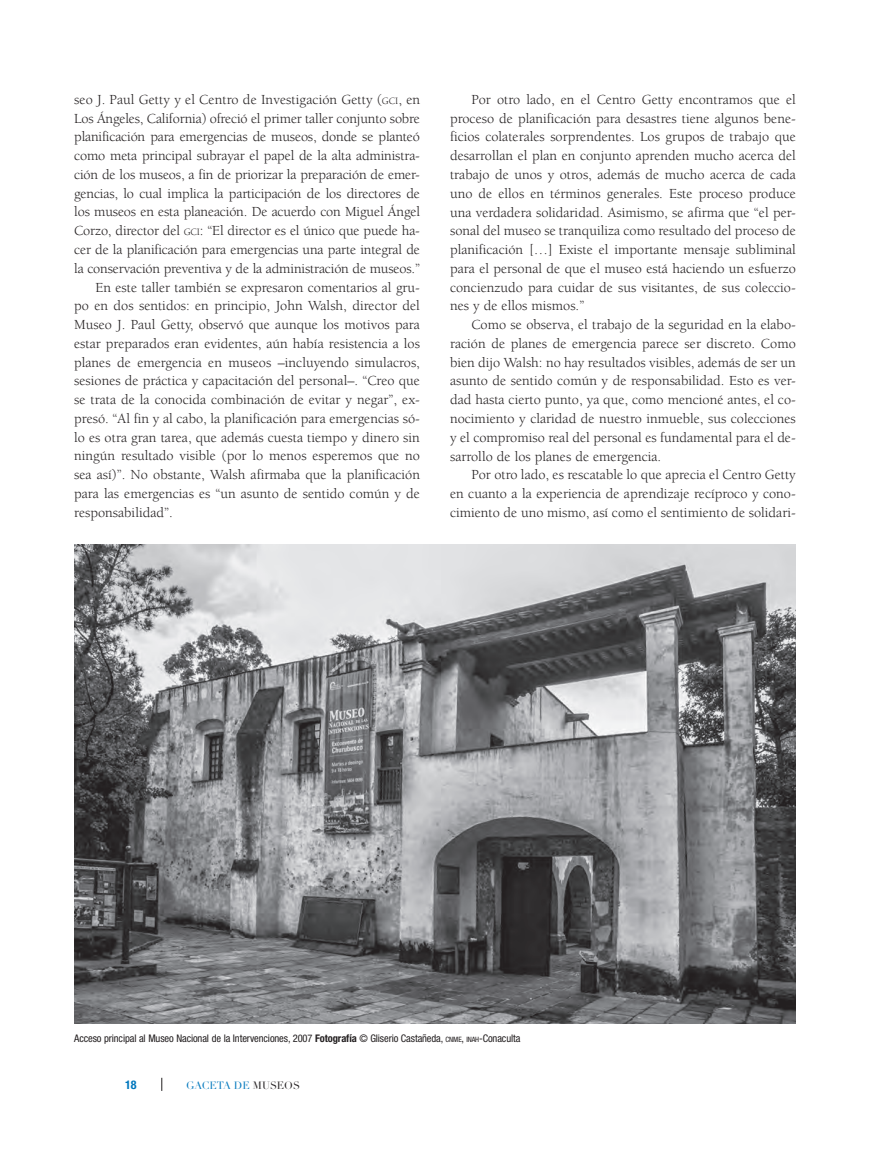
<style>
.page{position:relative;width:881px;height:1149px;background:#fff}
.page>*{position:absolute;margin:0;border:0;box-sizing:border-box;transform-origin:0 0}
.t1{font:14.25px/18.8px "Berkeley";color:#231f20;text-align:justify}
.t2{font:700 condensed 12px "Helvetica Neue";color:#0077bd}
.t3{font:condensed 10.5px "Helvetica Neue";letter-spacing:-.01em;color:#231f20}
.t4{font:10.5px "Didot LH";letter-spacing:-.005em;color:#0077bd}
.s1{font-size:10.05px}
.s2{font-weight:700}
.s3{font-size:7.35px}
.s4{font-style:inherit}
.s5{color:#231f20}
</style>
<div class="page">
<svg style="left:161px;top:1077px;width:1px;height:13px"></svg>
<img style="left:74px;top:544px;width:721px;height:479px">
<p class="t1" style="left:74px;top:90px;width:347px">seo J. Paul Getty y el Centro de Investigación Getty (<span class="s1">gci</span>, en</p>
<p class="t1" style="left:74px;top:109px;width:347px">Los Ángeles, California) ofreció el primer taller conjunto sobre</p>
<p class="t1" style="left:74px;top:128px;width:347px">planificación para emergencias de museos, donde se planteó</p>
<p class="t1" style="left:74px;top:147px;width:347px">como meta principal subrayar el papel de la alta administra-</p>
<p class="t1" style="left:74px;top:165px;width:347px">ción de los museos, a fin de priorizar la preparación de emer-</p>
<p class="t1" style="left:74px;top:184px;width:347px">gencias, lo cual implica la participación de los directores de</p>
<p class="t1" style="left:74px;top:203px;width:347px">los museos en esta planeación. De acuerdo con Miguel Ángel</p>
<p class="t1" style="left:74px;top:222px;width:347px">Corzo, director del <span class="s1">gci</span>: “El director es el único que puede ha-</p>
<p class="t1" style="left:74px;top:240px;width:347px">cer de la planificación para emergencias una parte integral de</p>
<p class="t1" style="left:74px;top:259px;width:347px">la conservación preventiva y de la administración de museos.”</p>
<p class="t1" style="left:95px;top:278px;width:326px">En este taller también se expresaron comentarios al gru-</p>
<p class="t1" style="left:74px;top:297px;width:347px">po en dos sentidos: en principio, John Walsh, director del</p>
<p class="t1" style="left:74px;top:315px;width:347px">Museo J. Paul Getty, observó que aunque los motivos para</p>
<p class="t1" style="left:74px;top:334px;width:347px">estar preparados eran evidentes, aún había resistencia a los</p>
<p class="t1" style="left:74px;top:353px;width:347px">planes de emergencia en museos –incluyendo simulacros,</p>
<p class="t1" style="left:74px;top:372px;width:347px">sesiones de práctica y capacitación del personal–. “Creo que</p>
<p class="t1" style="left:74px;top:390px;width:347px">se trata de la conocida combinación de evitar y negar”, ex-</p>
<p class="t1" style="left:74px;top:409px;width:347px">presó. “Al fin y al cabo, la planificación para emergencias só-</p>
<p class="t1" style="left:74px;top:428px;width:347px">lo es otra gran tarea, que además cuesta tiempo y dinero sin</p>
<p class="t1" style="left:74px;top:447px;width:347px">ningún resultado visible (por lo menos esperemos que no</p>
<p class="t1" style="left:74px;top:465px;width:347px">sea así)”. No obstante, Walsh afirmaba que la planificación</p>
<p class="t1" style="left:74px;top:484px;width:347px">para las emergencias es “un asunto de sentido común y de</p>
<p class="t1" style="left:74px;top:503px;width:100px">responsabilidad”.</p>
<p class="t1" style="left:450px;top:90px;width:347px;text-indent:21px">Por otro lado, en el Centro Getty encontramos que el proceso de planificación para desastres tiene algunos bene&shy;ficios colaterales sorprendentes. Los grupos de trabajo que desarrollan el plan en conjunto aprenden mucho acerca del trabajo de unos y otros, además de mucho acerca de cada uno de ellos en términos generales. Este proceso produce una verdadera solidaridad. Asimismo, se afirma que “el per&shy;sonal del museo se tranquiliza como resultado del proceso de planificación […] Existe el importante mensaje subliminal para el personal de que el museo está haciendo un esfuerzo concienzudo para cuidar de sus visitantes, de sus coleccio&shy;nes y de ellos mismos.”</p>
<p class="t1" style="left:450px;top:315px;width:347px;text-indent:21px">Como se observa, el trabajo de la seguridad en la elabo&shy;ración de planes de emergencia parece ser discreto. Como bien dijo Walsh: no hay resultados visibles, además de ser un asunto de sentido común y de responsabilidad. Esto es ver&shy;dad hasta cierto punto, ya que, como mencioné antes, el co&shy;nocimiento y claridad de nuestro inmueble, sus colecciones y el compromiso real del personal es fundamental para el de&shy;sarrollo de los planes de emergencia.</p>
<p class="t1" style="left:450px;top:465px;width:347px;text-indent:21px">Por otro lado, es rescatable lo que aprecia el Centro Getty en cuanto a la experiencia de aprendizaje recíproco y cono&shy;cimiento de uno mismo, así como el sentimiento de solidari-</p>
<p class="t3" style="left:74px;top:1032px;width:447px">Acceso principal al Museo Nacional de la Intervenciones, 2007 <span class="s2">Fotografía</span> © Gliserio Castañeda, <span class="s3">CNME</span><span class="s4">,</span> <span class="s3">INAH</span><span class="s4">-</span>Conaculta</p>
<p class="t2" style="left:125px;top:1077px;width:13px">18</p>
<p class="t4" style="left:186px;top:1078px;width:115px">GACETA DE <span class="s5">MUSEOS</span></p>
</div>
